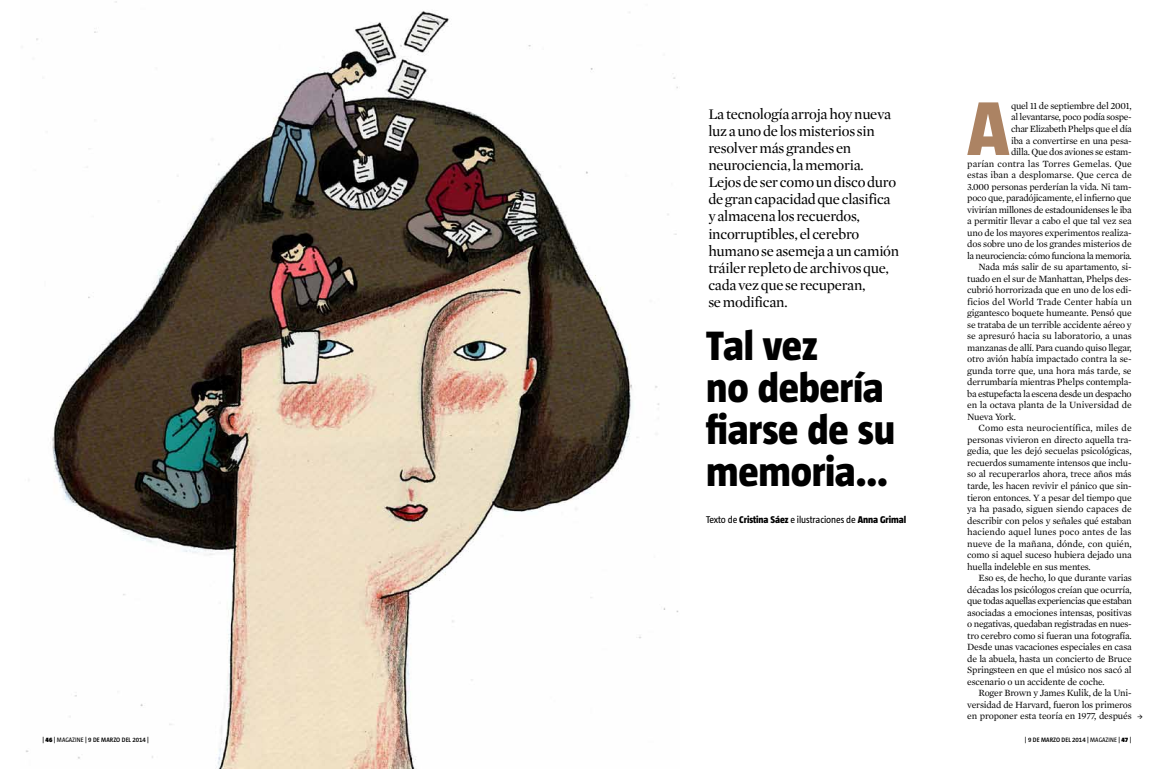
<style>
.page{position:relative;width:1174px;height:769px;background:#fff}
.page>*{position:absolute;margin:0;border:0;box-sizing:border-box;transform-origin:0 0}
.t1{font:800 77.9px "Taz Barcelona";color:#ac8363}
.t2{font:800 42px/42px "Taz Barcelona";letter-spacing:-.01em;color:#000}
.t3{font:15px/17px "Mercury Display";letter-spacing:-.015em;color:#000}
.t4{font:10px "Taz Barcelona";letter-spacing:-.005em;color:#000}
.t5{font:9.7px "Mercury Text G1";letter-spacing:-.02em;color:#000}
.t6{font:9.7px "Mercury Text G1";color:#000}
.t7{font:9.7px "Mercury Text G1";letter-spacing:-.04em;color:#000}
.t8{font:9.7px "Mercury Text G1";letter-spacing:.005em;color:#000}
.t9{font:9.7px "Mercury Text G1";letter-spacing:-.045em;color:#000}
.t10{font:600 6.5px "Taz Barcelona";letter-spacing:.005em;color:#000}
.s1{font-weight:900}
.s2{font-weight:400}
.s3{font-weight:800}
</style>
<div class="page">
<img style="left:26px;top:1px;width:653px;height:767px">
<p class="t10" style="left:43px;top:736px;width:108px">| <span class="s1">46</span> | <span class="s2">magazine</span> | 9 DE MARZO DEL 2014 |</p>
<p class="t3" style="left:708px;top:106px;width:192px">La tecnología arroja hoy nueva luz a uno de los misterios sin resolver más grandes en neurociencia, la memoria.<br>Lejos de ser como un disco duro de gran capacidad que clasifica y almacena los recuerdos, incorruptibles, el cerebro humano se asemeja a un camión tráiler repleto de archivos que, cada vez que se recuperan,<br>se modifican.</p>
<h2 class="t2" style="left:706px;top:325px;width:190px">Tal vez<br>no debería fiarse de su memoria...</h2>
<p class="t4" style="left:706px;top:514px;width:202px">Texto de <span class="s3">Cristina Sáez</span> e ilustraciones de <span class="s3">Anna Grimal</span></p>
<h1 class="t1" style="left:967px;top:86px;width:44px">A</h1>
<p class="t5" style="left:1011px;top:100px;width:122px">quel 11 de septiembre del 2001,</p>
<p class="t5" style="left:1011px;top:111px;width:122px">al levantarse, poco podía sospe-</p>
<p class="t7" style="left:1011px;top:123px;width:122px">char Elizabeth Phelps que el día</p>
<p class="t5" style="left:1011px;top:134px;width:122px">iba a convertirse en una pesa-</p>
<p class="t5" style="left:1011px;top:146px;width:122px">dilla. Que dos aviones se estam-</p>
<p class="t8" style="left:967px;top:157px;width:166px">parían contra las Torres Gemelas. Que</p>
<p class="t6" style="left:967px;top:169px;width:166px">estas iban a desplomarse. Que cerca de</p>
<p class="t5" style="left:967px;top:180px;width:166px">3.000 personas perderían la vida. Ni tam-</p>
<p class="t5" style="left:967px;top:192px;width:166px">poco que, paradójicamente, el infierno que</p>
<p class="t5" style="left:967px;top:203px;width:166px">vivirían millones de estadounidenses le iba</p>
<p class="t5" style="left:967px;top:215px;width:166px">a permitir llevar a cabo el que tal vez sea</p>
<p class="t5" style="left:967px;top:226px;width:166px">uno de los mayores experimentos realiza-</p>
<p class="t5" style="left:967px;top:238px;width:166px">dos sobre uno de los grandes misterios de</p>
<p class="t7" style="left:967px;top:249px;width:166px">la neurociencia: cómo funciona la memoria.</p>
<p class="t5" style="left:978px;top:261px;width:155px">Nada más salir de su apartamento, si-</p>
<p class="t5" style="left:967px;top:272px;width:166px">tuado en el sur de Manhattan, Phelps des-</p>
<p class="t5" style="left:967px;top:284px;width:166px">cubrió horrorizada que en uno de los edi-</p>
<p class="t5" style="left:967px;top:295px;width:166px">ficios del World Trade Center había un</p>
<p class="t5" style="left:967px;top:307px;width:166px">gigantesco boquete humeante. Pensó que</p>
<p class="t5" style="left:967px;top:318px;width:166px">se trataba de un terrible accidente aéreo y</p>
<p class="t5" style="left:967px;top:330px;width:166px">se apresuró hacia su laboratorio, a unas</p>
<p class="t5" style="left:967px;top:341px;width:166px">manzanas de allí. Para cuando quiso llegar,</p>
<p class="t5" style="left:967px;top:353px;width:166px">otro avión había impactado contra la se-</p>
<p class="t5" style="left:967px;top:364px;width:166px">gunda torre que, una hora más tarde, se</p>
<p class="t5" style="left:967px;top:376px;width:166px">derrumbaría mientras Phelps contempla-</p>
<p class="t7" style="left:967px;top:387px;width:166px">ba estupefacta la escena desde un despacho</p>
<p class="t5" style="left:967px;top:399px;width:166px">en la octava planta de la Universidad de</p>
<p class="t5" style="left:967px;top:411px;width:50px">Nueva York.</p>
<p class="t8" style="left:978px;top:422px;width:155px">Como esta neurocientífica, miles de</p>
<p class="t5" style="left:967px;top:434px;width:166px">personas vivieron en directo aquella tra-</p>
<p class="t5" style="left:967px;top:445px;width:166px">gedia, que les dejó secuelas psicológicas,</p>
<p class="t5" style="left:967px;top:457px;width:166px">recuerdos sumamente intensos que inclu-</p>
<p class="t5" style="left:967px;top:468px;width:166px">so al recuperarlos ahora, trece años más</p>
<p class="t5" style="left:967px;top:480px;width:166px">tarde, les hacen revivir el pánico que sin-</p>
<p class="t5" style="left:967px;top:491px;width:166px">tieron entonces. Y a pesar del tiempo que</p>
<p class="t6" style="left:967px;top:503px;width:166px">ya ha pasado, siguen siendo capaces de</p>
<p class="t5" style="left:967px;top:514px;width:166px">describir con pelos y señales qué estaban</p>
<p class="t6" style="left:967px;top:526px;width:166px">haciendo aquel lunes poco antes de las</p>
<p class="t6" style="left:967px;top:537px;width:166px">nueve de la mañana, dónde, con quién,</p>
<p class="t5" style="left:967px;top:549px;width:166px">como si aquel suceso hubiera dejado una</p>
<p class="t5" style="left:967px;top:560px;width:125px">huella indeleble en sus mentes.</p>
<p class="t5" style="left:978px;top:572px;width:155px">Eso es, de hecho, lo que durante varias</p>
<p class="t5" style="left:967px;top:583px;width:166px">décadas los psicólogos creían que ocurría,</p>
<p class="t9" style="left:967px;top:595px;width:166px">que todas aquellas experiencias que estaban</p>
<p class="t5" style="left:967px;top:606px;width:166px">asociadas a emociones intensas, positivas</p>
<p class="t5" style="left:967px;top:618px;width:166px">o negativas, quedaban registradas en nues-</p>
<p class="t5" style="left:967px;top:629px;width:166px">tro cerebro como si fueran una fotografía.</p>
<p class="t5" style="left:967px;top:641px;width:166px">Desde unas vacaciones especiales en casa</p>
<p class="t5" style="left:967px;top:652px;width:166px">de la abuela, hasta un concierto de Bruce</p>
<p class="t5" style="left:967px;top:664px;width:166px">Springsteen en que el músico nos sacó al</p>
<p class="t5" style="left:967px;top:675px;width:139px">escenario o un accidente de coche.</p>
<p class="t5" style="left:978px;top:687px;width:155px">Roger Brown y James Kulik, de la Uni-</p>
<p class="t5" style="left:967px;top:698px;width:166px">versidad de Harvard, fueron los primeros</p>
<p class="t5" style="left:967px;top:710px;width:166px">en proponer esta teoría en 1977, después</p>
<p class="t10" style="left:1025px;top:736px;width:108px">| 9 DE MARZO DEL 2014 | <span class="s2">magazine</span> | <span class="s1">47</span> |</p>
</div>
